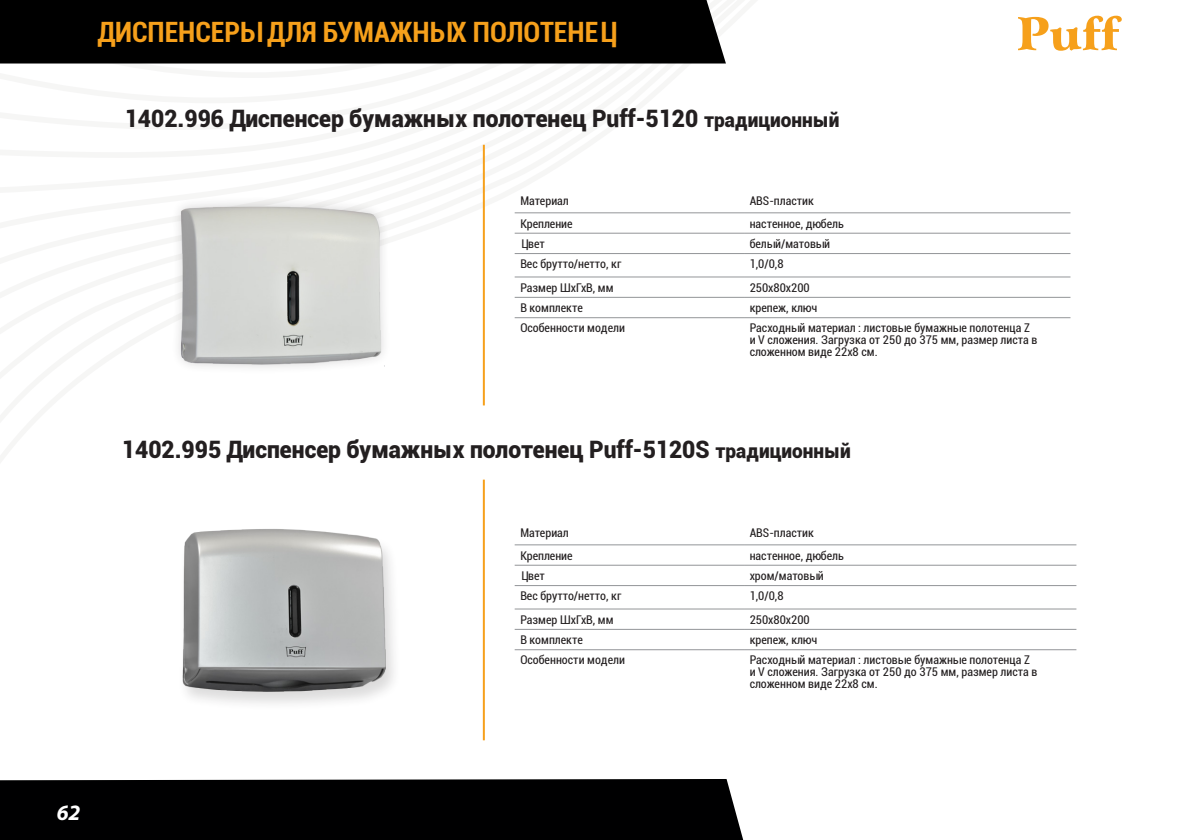
<style>
.page{position:relative;width:1191px;height:840px;background:#fff}
.page>*{position:absolute;margin:0;border:0;box-sizing:border-box;transform-origin:0 0}
.t1{font:700 condensed 28px "Roboto";color:#f6a01b}
.t2{font:900 24px "Roboto";color:#231f20;scale:.95 1}
.t3{font:italic 700 22px "Myriad Pro";color:#fff}
.t4{font:condensed 12px/12px "Roboto";color:#231f20}
.s1{font-size:20px}
</style>
<div class="page">
<svg style="left:0;top:63px;width:778px;height:507px"></svg>
<div style="left:0;top:779px;width:743px;height:60px;background:#000001"></div>
<div style="left:171px;top:195px;width:220px;height:180px;background:#fdfdfd"></div>
<img style="left:175px;top:177px;width:209px;height:215px">
<div style="left:178px;top:527px;width:224px;height:184px;background:#231f20;opacity:.16"></div>
<img style="left:179px;top:504px;width:209px;height:207px">
<hr style="left:483px;top:145px;width:2px;height:260px;background:#f6a01b">
<hr style="left:483px;top:479px;width:2px;height:260px;background:#f6a01b">
<svg style="left:1018px;top:16px;width:103px;height:35px"></svg>
<div style="left:0;top:0;width:726px;height:63px;background:#000"></div>
<hr style="left:514px;top:212px;width:230px;height:1px;background:#939598">
<hr style="left:744px;top:212px;width:326px;height:1px;background:#939598">
<hr style="left:514px;top:232px;width:230px;height:1px;background:#939598">
<hr style="left:744px;top:232px;width:326px;height:1px;background:#939598">
<hr style="left:514px;top:253px;width:230px;height:1px;background:#939598">
<hr style="left:744px;top:253px;width:326px;height:1px;background:#939598">
<hr style="left:514px;top:276px;width:230px;height:1px;background:#939598">
<hr style="left:744px;top:276px;width:326px;height:1px;background:#939598">
<hr style="left:514px;top:297px;width:230px;height:1px;background:#939598">
<hr style="left:744px;top:297px;width:326px;height:1px;background:#939598">
<hr style="left:514px;top:317px;width:230px;height:1px;background:#939598">
<hr style="left:744px;top:317px;width:326px;height:1px;background:#939598">
<hr style="left:514px;top:544px;width:230px;height:1px;background:#939598">
<hr style="left:744px;top:544px;width:332px;height:1px;background:#939598">
<hr style="left:514px;top:564px;width:230px;height:1px;background:#939598">
<hr style="left:744px;top:564px;width:332px;height:1px;background:#939598">
<hr style="left:514px;top:584px;width:230px;height:1px;background:#939598">
<hr style="left:744px;top:584px;width:332px;height:1px;background:#939598">
<hr style="left:514px;top:608px;width:230px;height:1px;background:#939598">
<hr style="left:744px;top:608px;width:332px;height:1px;background:#939598">
<hr style="left:514px;top:628px;width:230px;height:1px;background:#939598">
<hr style="left:744px;top:628px;width:332px;height:1px;background:#939598">
<hr style="left:514px;top:649px;width:230px;height:1px;background:#939598">
<hr style="left:744px;top:649px;width:332px;height:1px;background:#939598">
<p class="t1" style="left:98px;top:13px;width:520px">ДИСПЕНСЕРЫ ДЛЯ БУМАЖНЫХ ПОЛОТЕНЕЦ</p>
<p class="t2" style="left:125px;top:102px;width:754px">1402.996 Диспенсер бумажных полотенец Puff-5120 <span class="s1">традиционный</span></p>
<p class="t4" style="left:520px;top:194px;width:50px">Материал</p>
<p class="t4" style="left:749px;top:194px;width:66px">ABS-пластик</p>
<p class="t4" style="left:520px;top:217px;width:54px">Крепление</p>
<p class="t4" style="left:749px;top:217px;width:96px">настенное, дюбель</p>
<p class="t4" style="left:520px;top:237px;width:26px">Цвет</p>
<p class="t4" style="left:749px;top:237px;width:82px">белый/матовый</p>
<p class="t4" style="left:520px;top:257px;width:103px">Вес брутто/нетто, кг</p>
<p class="t4" style="left:749px;top:257px;width:35px">1,0/0,8</p>
<p class="t4" style="left:520px;top:281px;width:95px">Размер ШхГхВ, мм</p>
<p class="t4" style="left:749px;top:281px;width:62px">250х80х200</p>
<p class="t4" style="left:520px;top:301px;width:64px">В комплекте</p>
<p class="t4" style="left:749px;top:301px;width:69px">крепеж, ключ</p>
<p class="t4" style="left:520px;top:321px;width:106px">Особенности модели</p>
<p class="t4" style="left:749px;top:321px;width:289px">Расходный материал : листовые бумажные полотенца Z и V сложения. Загрузка от 250 до 375 мм, размер листа в сложенном виде 22x8 см.</p>
<p class="t2" style="left:122px;top:432px;width:769px">1402.995 Диспенсер бумажных полотенец Puff-5120S <span class="s1">традиционный</span></p>
<p class="t4" style="left:520px;top:526px;width:50px">Материал</p>
<p class="t4" style="left:749px;top:526px;width:66px">ABS-пластик</p>
<p class="t4" style="left:520px;top:548px;width:54px">Крепление</p>
<p class="t4" style="left:749px;top:548px;width:96px">настенное, дюбель</p>
<p class="t4" style="left:520px;top:569px;width:26px">Цвет</p>
<p class="t4" style="left:749px;top:569px;width:76px">хром/матовый</p>
<p class="t4" style="left:520px;top:589px;width:103px">Вес брутто/нетто, кг</p>
<p class="t4" style="left:749px;top:589px;width:35px">1,0/0,8</p>
<p class="t4" style="left:520px;top:612px;width:95px">Размер ШхГхВ, мм</p>
<p class="t4" style="left:749px;top:612px;width:62px">250х80х200</p>
<p class="t4" style="left:520px;top:633px;width:64px">В комплекте</p>
<p class="t4" style="left:749px;top:633px;width:69px">крепеж, ключ</p>
<p class="t4" style="left:520px;top:653px;width:106px">Особенности модели</p>
<p class="t4" style="left:749px;top:653px;width:289px">Расходный материал : листовые бумажные полотенца Z и V сложения. Загрузка от 250 до 375 мм, размер листа в сложенном виде 22x8 см.</p>
<h3 class="t3" style="left:57px;top:797px;width:25px">62</h3>
</div>
